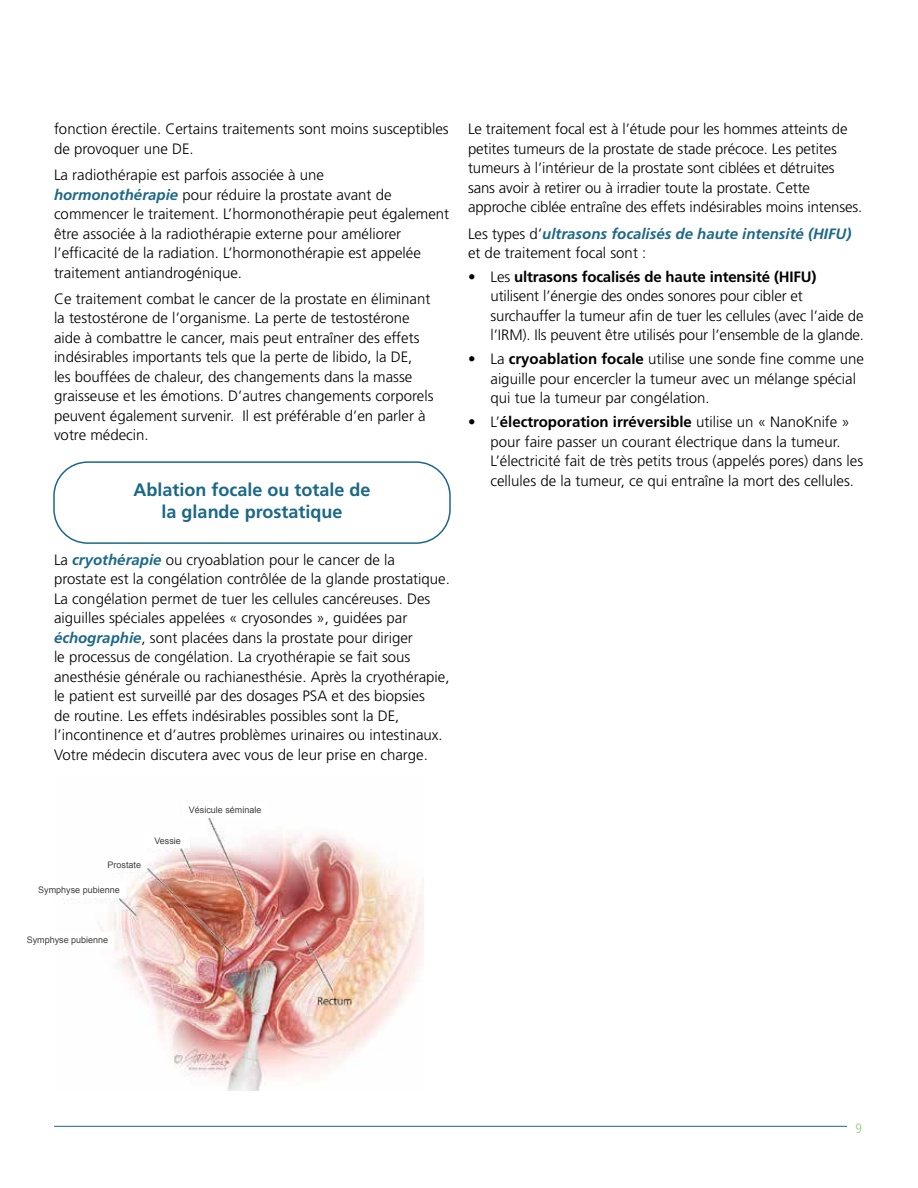
<style>
.page{position:relative;width:918px;height:1188px;background:#fff}
.page>*{position:absolute;margin:0;border:0;box-sizing:border-box;transform-origin:0 0}
.t1{font:700 18px/22.5px "Frutiger LT Pro";color:#1a6887;text-align:center}
.t2{font:300 15px/19.5px "Frutiger LT Pro";color:#000}
.t3{font:italic 700 15px/19.5px "Frutiger LT Pro";color:#1c6887}
.t4{font:300 condensed 13.5px "Frutiger LT Pro";color:#9fc483}
.t5{font:9px "Arial";color:#414042}
.s1{font-weight:700;font-style:italic;color:#1c6887}
.s2{font-weight:300;font-style:normal;color:#000}
.s3{font-weight:700}
</style>
<div class="page">
<hr style="left:54px;top:1126px;width:793px;height:1px;background:#1a6887">
<div style="left:53px;top:461px;width:398px;height:83px;border:2px solid #1a6887;border-radius:34px"></div>
<img style="left:64px;top:800px;width:360px;height:291px">
<div style="left:182px;top:802px;width:86px;height:16px;background:#fff"></div>
<div style="left:145px;top:833px;width:45px;height:15px;background:#fff"></div>
<div style="left:102px;top:857px;width:45px;height:15px;background:#fff"></div>
<div style="left:33px;top:883px;width:92px;height:15px;background:#fff"></div>
<div style="left:21px;top:932px;width:93px;height:15px;background:#fff"></div>
<p class="t2" style="left:54px;top:120px;width:396px">fonction érectile. Certains traitements sont moins susceptibles de provoquer une DE.</p>
<p class="t2" style="left:54px;top:165px;width:397px">La radiothérapie est parfois associée à une <span class="s1">hormonothérapie</span> pour réduire la prostate avant de commencer le traitement. L’hormonothérapie peut également être associée à la radiothérapie externe pour améliorer l’efficacité de la radiation. L’hormonothérapie est appelée traitement antiandrogénique.</p>
<p class="t2" style="left:54px;top:289px;width:381px">Ce traitement combat le cancer de la prostate en éliminant la testostérone de l’organisme. La perte de testostérone aide à combattre le cancer, mais peut entraîner des effets indésirables importants tels que la perte de libido, la DE,<br>les bouffées de chaleur, des changements dans la masse graisseuse et les émotions. D’autres changements corporels peuvent également survenir. Il est préférable d’en parler à votre médecin.</p>
<p class="t1" style="left:133px;top:478px;width:239px">Ablation focale ou totale de la glande prostatique</p>
<p class="t2" style="left:54px;top:550px;width:397px">La <span class="s1">cryothérapie</span> ou cryoablation pour le cancer de la prostate est la congélation contrôlée de la glande prostatique.<br>La congélation permet de tuer les cellules cancéreuses. Des aiguilles spéciales appelées « cryosondes », guidées par <span class="s1">échographie</span>, sont placées dans la prostate pour diriger<br>le processus de congélation. La cryothérapie se fait sous anesthésie générale ou rachianesthésie. Après la cryothérapie, le patient est surveillé par des dosages PSA et des biopsies<br>de routine. Les effets indésirables possibles sont la DE, l’incontinence et d’autres problèmes urinaires ou intestinaux.<br>Votre médecin discutera avec vous de leur prise en charge.</p>
<p class="t5" style="left:108px;top:859px;width:35px">Prostate</p>
<p class="t5" style="left:38px;top:884px;width:83px">Symphyse pubienne</p>
<p class="t5" style="left:189px;top:804px;width:74px">Vésicule séminale</p>
<p class="t5" style="left:154px;top:834px;width:28px">Vessie</p>
<p class="t5" style="left:27px;top:934px;width:83px">Symphyse pubienne</p>
<p class="t2" style="left:468px;top:120px;width:393px">Le traitement focal est à l’étude pour les hommes atteints de petites tumeurs de la prostate de stade précoce. Les petites tumeurs à l’intérieur de la prostate sont ciblées et détruites sans avoir à retirer ou à irradier toute la prostate. Cette approche ciblée entraîne des effets indésirables moins intenses.</p>
<p class="t3" style="left:468px;top:224px;width:385px"><span class="s2">Les types d’</span>ultrasons focalisés de haute intensité (HIFU) <span class="s2">et de traitement focal sont :</span></p>
<p class="t2" style="left:491px;top:267px;width:375px;text-indent:-23px">• Les <span class="s3">ultrasons focalisés de haute intensité (HIFU) </span>utilisent l’énergie des ondes sonores pour cibler et surchauffer la tumeur afin de tuer les cellules (avec l’aide de l’IRM). Ils peuvent être utilisés pour l’ensemble de la glande.</p>
<p class="t2" style="left:491px;top:349px;width:375px;text-indent:-22px">• La <span class="s3">cryoablation focale</span> utilise une sonde fine comme une aiguille pour encercler la tumeur avec un mélange spécial qui tue la tumeur par congélation.</p>
<p class="t2" style="left:491px;top:412px;width:374px;text-indent:-22px">• L’<span class="s3">électroporation irréversible</span> utilise un « NanoKnife » pour faire passer un courant électrique dans la tumeur.<br>L’électricité fait de très petits trous (appelés pores) dans les cellules de la tumeur, ce qui entraîne la mort des cellules.</p>
<p class="t4" style="left:856px;top:1120px;width:8px">9</p>
</div>
